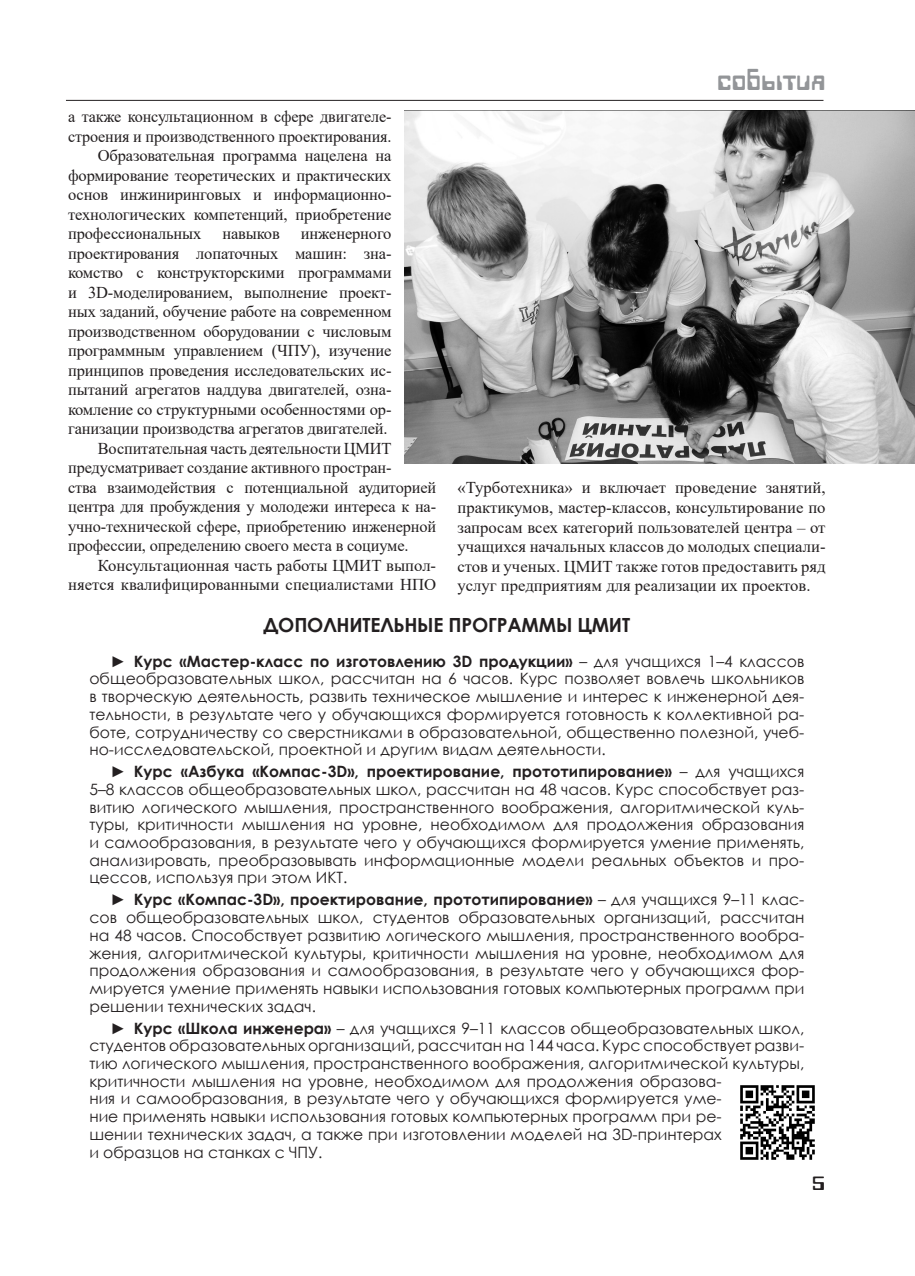
<style>
.page{position:relative;width:915px;height:1276px;background:#fff}
.page>*{position:absolute;margin:0;border:0;box-sizing:border-box;transform-origin:0 0}
.t1{font:33px "Techno 28";color:#939598;scale:.91 1}
.t2{font:21px "Techno Normal";color:#231f20}
.Лит_Подзаголовок{font:700 19.5px "Century Gothic";letter-spacing:-.01em;color:#231f20}
.Основной_текст{font:16.5px/19.5px "Times New Roman";letter-spacing:-.01em;color:#231f20;text-align:justify}
.Врезка{font:15.6px/17.7px "Century Gothic";color:#231f20;text-align:justify}
.s1{font-weight:700}
</style>
<div class="page">
<hr style="left:66px;top:100px;width:757px;height:1px;background:#231f20">
<img style="left:404px;top:111px;width:510px;height:352px">
<img style="left:740px;top:1085px;width:75px;height:75px">
<p class="Основной_текст" style="left:68px;top:106px;width:325px">а также консультационном в сфере двигателе&shy;строения и производственного проектирования.</p>
<p class="Основной_текст" style="left:68px;top:145px;width:325px;text-indent:30px">Образовательная программа нацелена на формирование теоретических и практических основ инжиниринговых и информационно&shy;технологических компетенций, приобретение профессиональных</p>
<p class="Основной_текст" style="left:68px;top:223px;width:325px;text-indent:233px">инженерного проектирования лопаточных машин: зна&shy;комство с конструкторскими программами и 3D-моделированием, выполнение проект&shy;ных заданий, обучение работе на современном производственном оборудовании с числовым программным управлением (ЧПУ), изучение принципов проведения исследовательских ис&shy;пытаний агрегатов наддува двигателей, озна&shy;комление со структурными особенностями ор&shy;ганизации производства агрегатов двигателей.</p>
<p class="Основной_текст" style="left:68px;top:438px;width:369px;text-align:left;text-indent:30px">Воспитательная часть деятельности ЦМИТ предусматривает создание активного простран-<br>ства взаимодействия с потенциальной аудиторией центра для пробуждения у молодежи интереса к на&shy;учно-технической сфере, приобретению инженерной профессии, определению своего места в социуме.</p>
<p class="Основной_текст" style="left:68px;top:555px;width:369px;text-align:right">Консультационная часть работы ЦМИТ выпол&shy;няется квалифицированными специалистами НПО</p>
<p class="Основной_текст" style="left:222px;top:223px;width:59px">навыков</p>
<h1 class="t1" style="left:716px;top:64px;width:121px">события</h1>
<p class="Основной_текст" style="left:457px;top:478px;width:369px">«Турботехника» и включает проведение занятий, практикумов, мастер-классов, консультирование по запросам всех категорий пользователей центра – от учащихся начальных классов до молодых специали&shy;стов и ученых. ЦМИТ также готов предоставить ряд услуг предприятиям для реализации их проектов.</p>
<p class="Лит_Подзаголовок" style="left:263px;top:610px;width:368px">ДОПОЛНИТЕЛЬНЫЕ ПРОГРАММЫ ЦМИТ</p>
<p class="Врезка" style="left:89px;top:652px;width:716px;text-indent:21px"><span class="s1">► Курс «Мастер-класс по изготовлению 3D продукции»</span> – для учащихся 1–4 классов общеобразовательных школ, рассчитан на 6 часов. Курс позволяет вовлечь школьников в творческую деятельность, развить техническое мышление и интерес к инженерной дея&shy;тельности, в результате чего у обучающихся формируется готовность к коллективной ра&shy;боте, сотрудничеству со сверстниками в образовательной, общественно полезной, учеб&shy;но-исследовательской, проектной и другим видам деятельности.</p>
<p class="Врезка" style="left:89px;top:762px;width:716px;text-indent:21px"><span class="s1">► Курс «Азбука «Компас-3D», проектирование, прототипирование»</span> – для учащихся 5–8 классов общеобразовательных школ, рассчитан на 48 часов. Курс способствует раз&shy;витию логического мышления, пространственного воображения, алгоритмической куль&shy;туры, критичности мышления на уровне, необходимом для продолжения образования и самообразования, в результате чего у обучающихся формируется умение применять, анализировать, преобразовывать информационные модели реальных объектов и про&shy;цессов, используя при этом ИКТ.</p>
<p class="Врезка" style="left:89px;top:890px;width:716px;text-indent:21px"><span class="s1">► Курс «Компас-3D», проектирование, прототипирование»</span> – для учащихся 9–11 клас&shy;сов общеобразовательных школ, студентов образовательных организаций, рассчитан на 48 часов. Способствует развитию логического мышления, пространственного вообра&shy;жения, алгоритмической культуры, критичности мышления на уровне, необходимом для продолжения образования и самообразования, в результате чего у обучающихся фор&shy;мируется умение применять навыки использования готовых компьютерных программ при решении технических задач.</p>
<p class="Врезка" style="left:89px;top:1019px;width:716px;text-align:left;text-indent:21px"><span class="s1">► Курс «Школа инженера»</span> – для учащихся 9–11 классов общеобразовательных школ, студентов образовательных организаций, рассчитан на 144 часа. Курс способствует разви&shy;тию логического мышления, пространственного воображения, алгоритмической культуры, критичности мышления на уровне, необходимом для продолжения образова-<br>ния и самообразования, в результате чего у обучающихся формируется уме-<br>ние применять навыки использования готовых компьютерных программ при ре-<br>шении технических задач, а также при изготовлении моделей на 3D-принтерах<br>и образцов на станках с ЧПУ.</p>
<h2 class="t2" style="left:811px;top:1173px;width:15px">5</h2>
</div>
